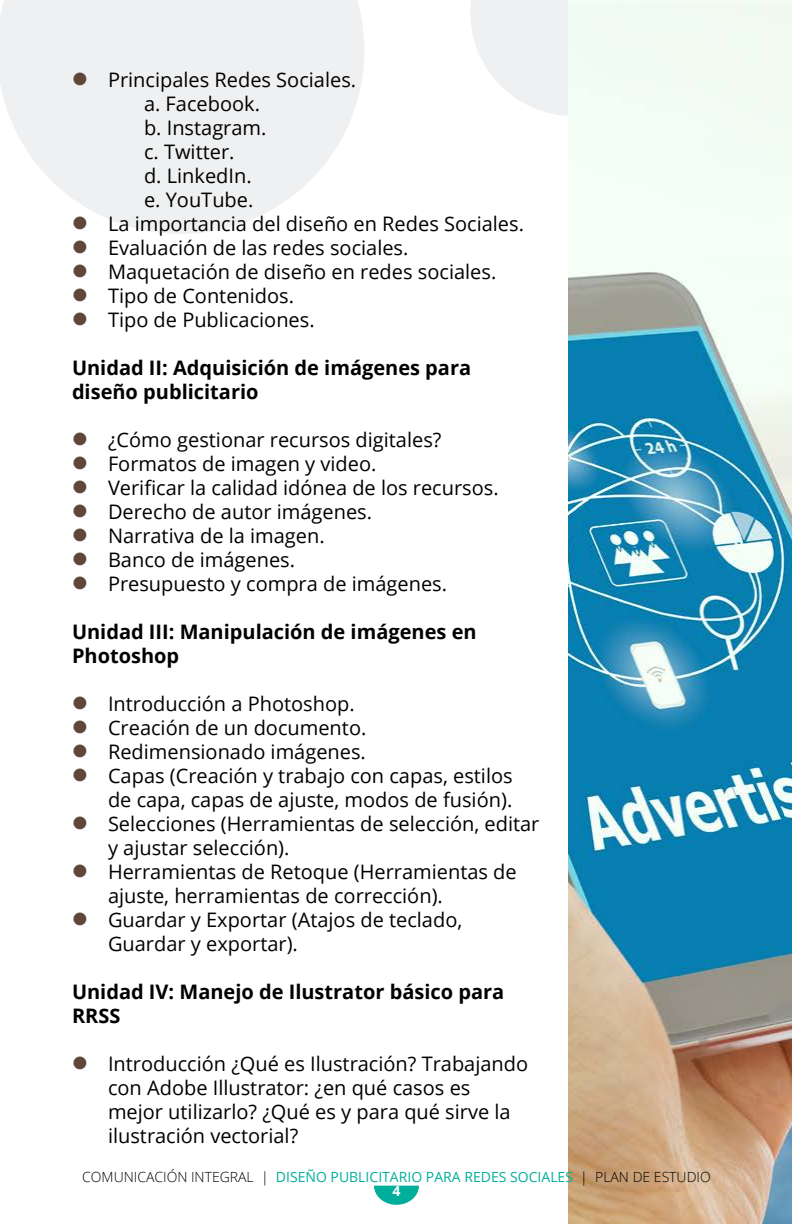
<style>
.page{position:relative;width:792px;height:1224px;background:#fff}
.page>*{position:absolute;margin:0;border:0;box-sizing:border-box;transform-origin:0 0}
.t1{font:20px/24px "Open Sans";color:#000}
.t2{font:700 20px/24px "Open Sans";color:#000}
.t3{font:300 14px "Open Sans";color:#000}
.t4{font:700 14px "Open Sans";color:#fff}
.s1{font-weight:400;color:#00af9b}
</style>
<div class="page">
<svg style="left:0;top:0;width:364px;height:234px;fill:#eff0f1"></svg>
<svg style="left:470px;top:0;width:99px;height:116px"></svg>
<svg style="left:374px;top:1186px;width:45px;height:19px"></svg>
<img style="left:569px;top:0;width:223px;height:1224px">
<svg style="left:74px;top:73px;width:13px;height:13px"></svg>
<svg style="left:74px;top:217px;width:13px;height:13px"></svg>
<p class="t1" style="left:108px;top:68px;width:250px">Principales Redes Sociales.</p>
<p class="t1" style="left:144px;top:92px;width:118px">a. Facebook.</p>
<p class="t1" style="left:144px;top:116px;width:124px">b. Instagram.</p>
<p class="t1" style="left:144px;top:140px;width:92px">c. Twitter.</p>
<p class="t1" style="left:144px;top:164px;width:109px">d. LinkedIn.</p>
<p class="t1" style="left:144px;top:188px;width:111px">e. YouTube.</p>
<p class="t1" style="left:108px;top:212px;width:417px">La importancia del diseño en Redes Sociales.</p>
<p class="t1" style="left:108px;top:236px;width:302px">Evaluación de las redes sociales.</p>
<p class="t1" style="left:108px;top:260px;width:390px">Maquetación de diseño en redes sociales.</p>
<p class="t1" style="left:108px;top:284px;width:188px">Tipo de Contenidos.</p>
<p class="t1" style="left:108px;top:308px;width:208px">Tipo de Publicaciones.</p>
<p class="t2" style="left:72px;top:356px;width:401px">Unidad II: Adquisición de imágenes para diseño publicitario</p>
<p class="t1" style="left:108px;top:428px;width:392px">¿Cómo gestionar recursos digitales?<br>Formatos de imagen y video.<br>Verificar la calidad idónea de los recursos.<br>Derecho de autor imágenes.<br>Narrativa de la imagen.<br>Banco de imágenes.<br>Presupuesto y compra de imágenes.</p>
<p class="t2" style="left:72px;top:620px;width:406px">Unidad III: Manipulación de imágenes en<br>Photoshop</p>
<p class="t1" style="left:108px;top:692px;width:433px">Introducción a Photoshop.<br>Creación de un documento.<br>Redimensionado imágenes.<br>Capas (Creación y trabajo con capas, estilos de capa, capas de ajuste, modos de fusión).<br>Selecciones (Herramientas de selección, editar y ajustar selección).<br>Herramientas de Retoque (Herramientas de ajuste, herramientas de corrección).<br>Guardar y Exportar (Atajos de teclado, Guardar y exportar).</p>
<p class="t2" style="left:72px;top:980px;width:434px">Unidad IV: Manejo de Ilustrator básico para<br>RRSS</p>
<p class="t1" style="left:108px;top:1052px;width:422px">Introducción ¿Qué es Ilustración? Trabajando con Adobe Illustrator: ¿en qué casos es mejor utilizarlo? ¿Qué es y para qué sirve la ilustración vectorial?</p>
<p class="t3" style="left:82px;top:1167px;width:630px">COMUNICACIÓN INTEGRAL | <span class="s1">DISEÑO PUBLICITARIO PARA REDES SOCIALES</span> | PLAN DE ESTUDIO</p>
<p class="t4" style="left:393px;top:1181px;width:9px">4</p>
</div>
